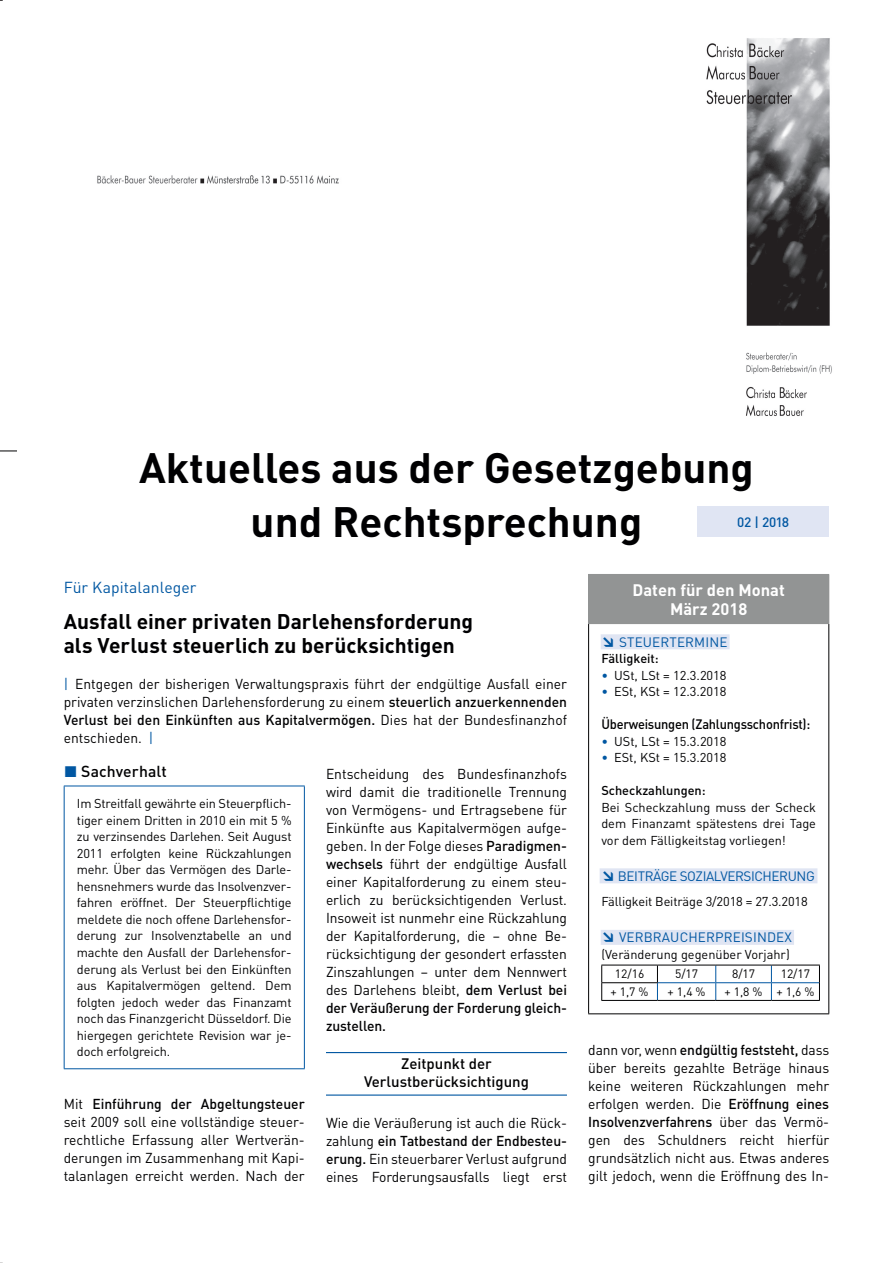
<style>
.page{position:relative;width:893px;height:1263px;background:#fff}
.page>*{position:absolute;margin:0;border:0;box-sizing:border-box;transform-origin:0 0}
.t1{font:700 42px/54px "DIN Pro";color:#000002;text-align:center}
.t2{font:700 21px/24px "DIN Pro";color:#000002}
.t3{font:700 16.5px/19.5px "DIN Pro";color:#fff;text-align:center}
.t4{font:15.75px "DIN Pro";letter-spacing:.005em;color:#0157a2}
.t5{font:500 15.75px "DIN Pro";letter-spacing:.005em;color:#000002}
.t6{font:500 15px/18px "DIN Pro";color:#000002;text-align:center}
.t7{font:14.25px/18px "DIN Pro";letter-spacing:-.005em;color:#000002;text-align:justify}
.t8{font:13.5px "DIN Pro";letter-spacing:.01em;color:#0157a2}
.t9{font:500 13.5px "DIN Pro";letter-spacing:-.015em;color:#000002;scale:.95 1}
.t10{font:13.5px "DIN Pro";letter-spacing:-.03em;color:#0157a2}
.t11{font:500 13.5px "DIN Pro";color:#0157a2}
.t12{font:12.75px/16.5px "DIN Pro";color:#000002;text-align:justify}
.t13{font:500 12.75px "DIN Pro";color:#000002}
.t14{font:12px "DIN Pro";color:#000002}
.s1{color:#0157a2}
.s2{font-weight:500}
.s3{font-weight:900}
</style>
<div class="page">
<svg style="left:0;top:451px;width:17px;height:1px"></svg>
<div style="left:697px;top:506px;width:132px;height:31px;background:#e0e5f3"></div>
<hr style="left:64px;top:786px;width:241px;height:1px;background:#0157a2">
<hr style="left:64px;top:786px;width:1px;height:282px;background:#0157a2">
<hr style="left:304px;top:786px;width:1px;height:282px;background:#0157a2">
<hr style="left:64px;top:1068px;width:241px;height:1px;background:#0157a2">
<hr style="left:326px;top:1052px;width:241px;height:1px;background:#0157a2">
<hr style="left:326px;top:1094px;width:241px;height:2px;background:#0157a2">
<div style="left:589px;top:574px;width:240px;height:50px;background:#929494"></div>
<hr style="left:588px;top:624px;width:1px;height:389px;background:#000002">
<hr style="left:828px;top:624px;width:1px;height:389px;background:#000002">
<hr style="left:588px;top:1013px;width:241px;height:1px;background:#000002">
<hr style="left:588px;top:574px;width:241px;height:1px;background:#929494">
<hr style="left:588px;top:575px;width:1px;height:48px;background:#929494">
<hr style="left:588px;top:623px;width:241px;height:1px;background:#929494">
<div style="left:601px;top:634px;width:129px;height:15px;background:#e0e5f3"></div>
<div style="left:600px;top:868px;width:217px;height:15px;background:#e0e5f3"></div>
<div style="left:601px;top:930px;width:193px;height:15px;background:#e0e5f3"></div>
<hr style="left:601px;top:1000px;width:56px;height:1px;background:#000002">
<hr style="left:657px;top:1000px;width:59px;height:1px;background:#000002">
<hr style="left:716px;top:1000px;width:55px;height:1px;background:#000002">
<hr style="left:771px;top:1000px;width:49px;height:1px;background:#000002">
<svg style="left:601px;top:965px;width:219px;height:35px"></svg>
<hr style="left:601px;top:982px;width:57px;height:1px;background:#000002">
<img style="left:706px;top:38px;width:126px;height:378px">
<img style="left:97px;top:175px;width:242px;height:9px">
<h1 class="t1" style="left:139px;top:439px;width:616px">Aktuelles aus der Gesetzgebung und Rechtsprechung</h1>
<p class="t11" style="left:737px;top:513px;width:54px">02 | 2018</p>
<p class="t4" style="left:64px;top:577px;width:134px">Für Kapitalanleger</p>
<h2 class="t2" style="left:64px;top:609px;width:411px">Ausfall einer privaten Darlehensforderung als Verlust steuerlich zu berücksichtigen</h2>
<p class="t7" style="left:64px;top:675px;width:505px"><span class="s1">|</span> Entgegen der bisherigen Verwaltungspraxis führt der endgültige Ausfall einer privaten verzinslichen Darlehensforderung zu einem <span class="s2">steuerlich anzuerkennenden Verlust bei den Einkünften aus Kapitalvermögen.</span> Dies hat der Bundesfinanzhof entschieden. <span class="s1">|</span></p>
<p class="t5" style="left:64px;top:761px;width:104px"><span class="s1">◼</span> Sachverhalt</p>
<p class="t12" style="left:77px;top:795px;width:216px">Im Streitfall gewährte ein Steuerpflich&shy;tiger einem Dritten in 2010 ein mit 5 % zu verzinsendes Darlehen. Seit August 2011 erfolgten keine Rückzahlungen mehr. Über das Vermögen des Darle&shy;hensnehmers wurde das Insolvenzver&shy;fahren eröffnet. Der Steuerpflichtige meldete die noch offene Darlehensfor&shy;derung zur Insolvenztabelle an und machte den Ausfall der Darlehensfor&shy;derung als Verlust bei den Einkünften aus Kapitalvermögen geltend. Dem folgten jedoch weder das Finanzamt noch das Finanzgericht Düsseldorf. Die hiergegen gerichtete Revision war je&shy;doch erfolgreich.</p>
<p class="t7" style="left:64px;top:1094px;width:242px">Mit <span class="s2">Einführung der Abgeltungsteuer </span>seit 2009 soll eine vollständige steuer&shy;rechtliche Erfassung aller Wertverän&shy;derungen im Zusammenhang mit Kapi&shy;talanlagen erreicht werden. Nach der</p>
<p class="t7" style="left:326px;top:764px;width:242px">Entscheidung des Bundesfinanzhofs wird damit die traditionelle Trennung von Vermögens- und Ertragsebene für Einkünfte aus Kapitalvermögen aufge&shy;geben. In der Folge dieses <span class="s2">Paradigmen&shy;wechsels</span> führt der endgültige Ausfall einer Kapitalforderung zu einem steu&shy;erlich zu berücksichtigenden Verlust.<br>Insoweit ist nunmehr eine Rückzahlung der Kapitalforderung, die – ohne Be&shy;rücksichtigung der gesondert erfassten Zinszahlungen – unter dem Nennwert des Darlehens bleibt, <span class="s2">dem Verlust bei der Veräußerung der Forderung gleich&shy;zustellen.</span></p>
<p class="t6" style="left:364px;top:1053px;width:166px">Zeitpunkt der<br>Verlustberücksichtigung</p>
<p class="t7" style="left:326px;top:1113px;width:242px">Wie die Veräußerung ist auch die Rück&shy;zahlung <span class="s2">ein Tatbestand der Endbesteu&shy;erung.</span> Ein steuerbarer Verlust aufgrund eines Forderungsausfalls liegt erst</p>
<p class="t3" style="left:633px;top:579px;width:154px">Daten für den Monat<br>März 2018</p>
<p class="t8" style="left:601px;top:633px;width:128px"><span class="s3">↘</span> STEUERTERMINE</p>
<p class="t13" style="left:601px;top:650px;width:59px">Fälligkeit:</p>
<p class="t12" style="left:601px;top:666px;width:127px"><span class="s1">•</span> USt, LSt = 12.3.2018</p>
<p class="t12" style="left:601px;top:683px;width:127px"><span class="s1">•</span> ESt, KSt = 12.3.2018</p>
<p class="t9" style="left:601px;top:715px;width:221px">Überweisungen (Zahlungsschonfrist):</p>
<p class="t12" style="left:601px;top:732px;width:127px"><span class="s1">•</span> USt, LSt = 15.3.2018</p>
<p class="t12" style="left:601px;top:749px;width:127px"><span class="s1">•</span> ESt, KSt = 15.3.2018</p>
<p class="t13" style="left:601px;top:782px;width:106px">Scheckzahlungen:</p>
<p class="t12" style="left:601px;top:798px;width:216px">Bei Scheckzahlung muss der Scheck dem Finanzamt spätestens drei Tage vor dem Fälligkeitstag vorliegen!</p>
<p class="t10" style="left:601px;top:867px;width:215px"><span class="s3">↘</span> BEITRÄGE SOZIALVERSICHERUNG</p>
<p class="t12" style="left:601px;top:893px;width:208px">Fälligkeit Beiträge 3/2018 = 27.3.2018</p>
<p class="t8" style="left:601px;top:928px;width:192px"><span class="s3">↘</span> VERBRAUCHERPREISINDEX</p>
<p class="t12" style="left:601px;top:945px;width:190px">(Veränderung gegenüber Vorjahr)</p>
<p class="t14" style="left:615px;top:966px;width:31px">12/16</p>
<p class="t14" style="left:675px;top:966px;width:25px">5/17</p>
<p class="t14" style="left:732px;top:966px;width:25px">8/17</p>
<p class="t14" style="left:781px;top:966px;width:31px">12/17</p>
<p class="t14" style="left:611px;top:984px;width:39px">+ 1,7 %</p>
<p class="t14" style="left:668px;top:984px;width:39px">+ 1,4 %</p>
<p class="t14" style="left:725px;top:984px;width:91px">+ 1,8 % + 1,6 %</p>
<p class="t7" style="left:588px;top:1040px;width:242px">dann vor, wenn <span class="s2">endgültig feststeht,</span> dass über bereits gezahlte Beträge hinaus keine weiteren Rückzahlungen mehr erfolgen werden. Die <span class="s2">Eröffnung eines Insolvenzverfahrens</span> über das Vermö&shy;gen des Schuldners reicht hierfür grundsätzlich nicht aus. Etwas anderes gilt jedoch, wenn die Eröffnung des In-</p>
</div>
